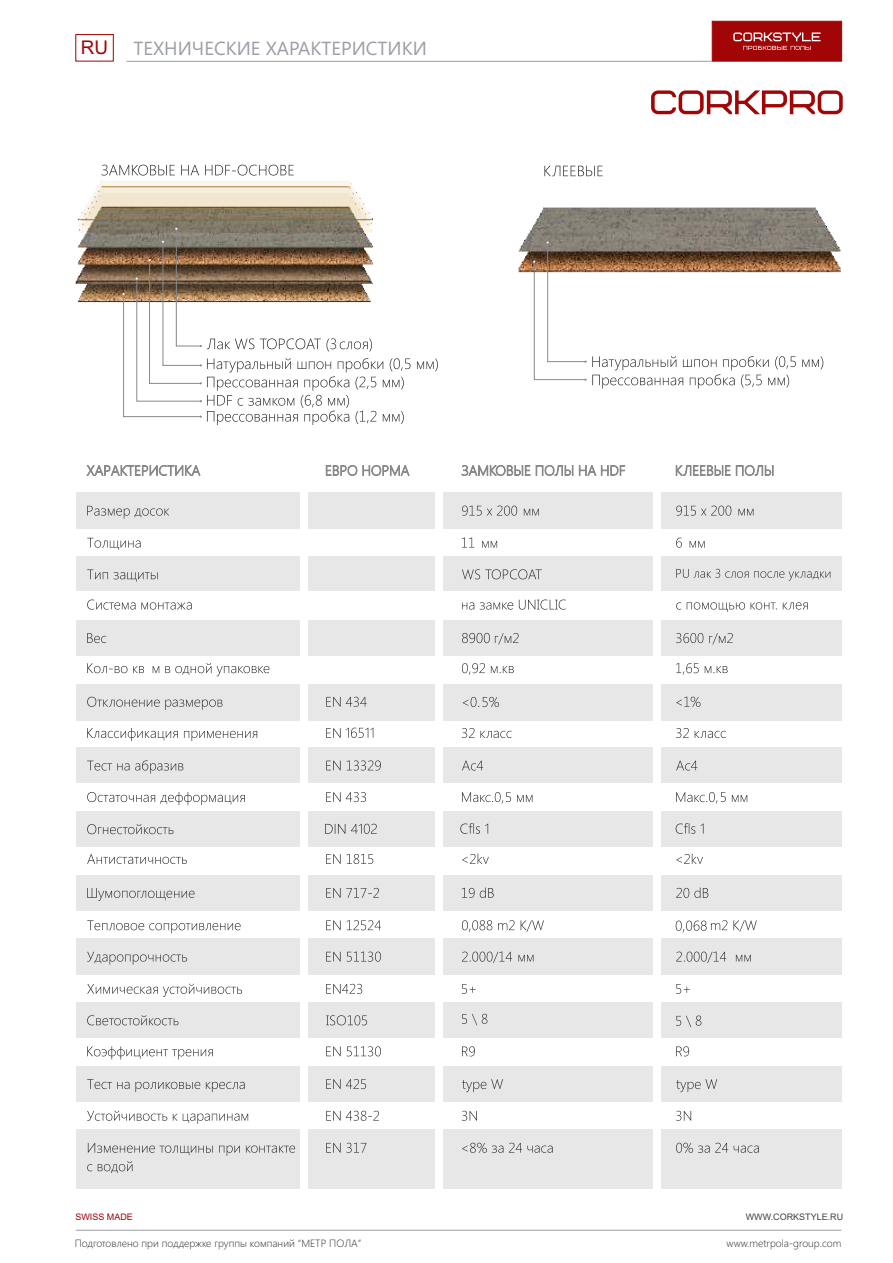
<style>
.page{position:relative;width:893px;height:1263px;background:#fff}
.page>*{position:absolute;margin:0;border:0;box-sizing:border-box;transform-origin:0 0}
.t1{font:18.9px "Segoe UI";color:#9a9ea5}
.t2{font:18.9px "Arial";color:#a10505}
.t3{font:300 10.5px "Segoe UI";color:#2b2a29}
.t4{font:9px "Arial";color:#434242}
.t5{font:9px "Arial";color:#a10505}
</style>
<div class="page">
<img style="left:75px;top:181px;width:298px;height:122px">
<img style="left:518px;top:207px;width:323px;height:66px">
<svg style="left:101px;top:165px;width:193px;height:11px"></svg>
<svg style="left:544px;top:166px;width:59px;height:10px"></svg>
<svg style="left:87px;top:465px;width:113px;height:11px"></svg>
<svg style="left:326px;top:465px;width:84px;height:11px"></svg>
<svg style="left:462px;top:465px;width:163px;height:11px"></svg>
<svg style="left:676px;top:465px;width:97px;height:11px"></svg>
<div style="left:76px;top:493px;width:224px;height:36px;background:#e8e7e7"></div>
<svg style="left:87px;top:506px;width:82px;height:13px"></svg>
<div style="left:308px;top:493px;width:127px;height:36px;background:#e8e7e7"></div>
<div style="left:443px;top:493px;width:210px;height:36px;background:#e8e7e7"></div>
<svg style="left:462px;top:505px;width:55px;height:11px"></svg>
<div style="left:661px;top:493px;width:181px;height:36px;background:#e8e7e7"></div>
<svg style="left:676px;top:505px;width:55px;height:11px"></svg>
<svg style="left:87px;top:538px;width:54px;height:12px"></svg>
<svg style="left:462px;top:537px;width:11px;height:10px"></svg>
<svg style="left:676px;top:538px;width:6px;height:10px"></svg>
<div style="left:76px;top:556px;width:224px;height:35px;background:#e8e7e7"></div>
<svg style="left:87px;top:569px;width:71px;height:13px"></svg>
<div style="left:308px;top:556px;width:127px;height:35px;background:#e8e7e7"></div>
<div style="left:443px;top:556px;width:210px;height:35px;background:#e8e7e7"></div>
<svg style="left:462px;top:569px;width:80px;height:10px"></svg>
<div style="left:661px;top:556px;width:181px;height:35px;background:#e8e7e7"></div>
<svg style="left:676px;top:569px;width:154px;height:12px"></svg>
<svg style="left:87px;top:599px;width:105px;height:11px"></svg>
<svg style="left:462px;top:599px;width:104px;height:11px"></svg>
<svg style="left:676px;top:602px;width:132px;height:10px"></svg>
<div style="left:76px;top:620px;width:224px;height:36px;background:#e8e7e7"></div>
<svg style="left:87px;top:633px;width:19px;height:10px"></svg>
<div style="left:308px;top:620px;width:127px;height:36px;background:#e8e7e7"></div>
<div style="left:443px;top:620px;width:210px;height:36px;background:#e8e7e7"></div>
<div style="left:661px;top:620px;width:181px;height:36px;background:#e8e7e7"></div>
<svg style="left:676px;top:633px;width:57px;height:11px"></svg>
<svg style="left:87px;top:663px;width:182px;height:13px"></svg>
<svg style="left:462px;top:663px;width:52px;height:12px"></svg>
<svg style="left:676px;top:663px;width:52px;height:12px"></svg>
<div style="left:76px;top:684px;width:224px;height:36px;background:#e8e7e7"></div>
<svg style="left:87px;top:697px;width:135px;height:13px"></svg>
<div style="left:308px;top:684px;width:127px;height:36px;background:#e8e7e7"></div>
<svg style="left:326px;top:697px;width:41px;height:10px"></svg>
<div style="left:443px;top:684px;width:210px;height:36px;background:#e8e7e7"></div>
<div style="left:661px;top:684px;width:181px;height:36px;background:#e8e7e7"></div>
<svg style="left:676px;top:696px;width:24px;height:11px"></svg>
<svg style="left:87px;top:728px;width:170px;height:13px"></svg>
<svg style="left:462px;top:728px;width:49px;height:10px"></svg>
<svg style="left:676px;top:728px;width:50px;height:10px"></svg>
<div style="left:76px;top:747px;width:224px;height:36px;background:#e8e7e7"></div>
<svg style="left:87px;top:760px;width:96px;height:13px"></svg>
<div style="left:308px;top:747px;width:127px;height:36px;background:#e8e7e7"></div>
<svg style="left:326px;top:760px;width:55px;height:10px"></svg>
<div style="left:443px;top:747px;width:210px;height:36px;background:#e8e7e7"></div>
<svg style="left:462px;top:761px;width:21px;height:9px"></svg>
<div style="left:661px;top:747px;width:181px;height:36px;background:#e8e7e7"></div>
<svg style="left:676px;top:761px;width:21px;height:9px"></svg>
<svg style="left:87px;top:792px;width:158px;height:13px"></svg>
<svg style="left:326px;top:792px;width:40px;height:10px"></svg>
<svg style="left:462px;top:792px;width:70px;height:12px"></svg>
<svg style="left:676px;top:792px;width:71px;height:12px"></svg>
<div style="left:76px;top:811px;width:224px;height:35px;background:#e8e7e7"></div>
<svg style="left:87px;top:824px;width:86px;height:10px"></svg>
<div style="left:308px;top:811px;width:127px;height:35px;background:#e8e7e7"></div>
<div style="left:443px;top:811px;width:210px;height:35px;background:#e8e7e7"></div>
<div style="left:661px;top:811px;width:181px;height:35px;background:#e8e7e7"></div>
<svg style="left:87px;top:854px;width:100px;height:10px"></svg>
<svg style="left:326px;top:854px;width:47px;height:10px"></svg>
<svg style="left:462px;top:853px;width:27px;height:11px"></svg>
<svg style="left:676px;top:853px;width:27px;height:11px"></svg>
<div style="left:76px;top:875px;width:224px;height:36px;background:#e8e7e7"></div>
<svg style="left:87px;top:888px;width:108px;height:13px"></svg>
<div style="left:308px;top:875px;width:127px;height:36px;background:#e8e7e7"></div>
<svg style="left:326px;top:888px;width:53px;height:10px"></svg>
<div style="left:443px;top:875px;width:210px;height:36px;background:#e8e7e7"></div>
<svg style="left:462px;top:887px;width:32px;height:11px"></svg>
<div style="left:661px;top:875px;width:181px;height:36px;background:#e8e7e7"></div>
<svg style="left:676px;top:887px;width:32px;height:11px"></svg>
<svg style="left:87px;top:920px;width:154px;height:13px"></svg>
<svg style="left:326px;top:920px;width:55px;height:10px"></svg>
<svg style="left:462px;top:920px;width:82px;height:12px"></svg>
<div style="left:76px;top:938px;width:224px;height:37px;background:#e8e7e7"></div>
<svg style="left:87px;top:952px;width:100px;height:13px"></svg>
<div style="left:308px;top:938px;width:127px;height:37px;background:#e8e7e7"></div>
<svg style="left:326px;top:951px;width:55px;height:11px"></svg>
<div style="left:443px;top:938px;width:210px;height:37px;background:#e8e7e7"></div>
<svg style="left:462px;top:951px;width:50px;height:12px"></svg>
<div style="left:661px;top:938px;width:181px;height:37px;background:#e8e7e7"></div>
<svg style="left:676px;top:951px;width:50px;height:12px"></svg>
<svg style="left:87px;top:984px;width:155px;height:13px"></svg>
<svg style="left:326px;top:984px;width:36px;height:10px"></svg>
<svg style="left:462px;top:984px;width:14px;height:10px"></svg>
<svg style="left:676px;top:984px;width:14px;height:10px"></svg>
<div style="left:76px;top:1002px;width:224px;height:35px;background:#e8e7e7"></div>
<svg style="left:87px;top:1015px;width:91px;height:10px"></svg>
<div style="left:308px;top:1002px;width:127px;height:35px;background:#e8e7e7"></div>
<svg style="left:326px;top:1015px;width:41px;height:10px"></svg>
<div style="left:443px;top:1002px;width:210px;height:35px;background:#e8e7e7"></div>
<div style="left:661px;top:1002px;width:181px;height:35px;background:#e8e7e7"></div>
<svg style="left:87px;top:1046px;width:126px;height:13px"></svg>
<svg style="left:326px;top:1046px;width:55px;height:10px"></svg>
<svg style="left:462px;top:1046px;width:13px;height:10px"></svg>
<svg style="left:676px;top:1046px;width:13px;height:10px"></svg>
<div style="left:76px;top:1066px;width:224px;height:36px;background:#e8e7e7"></div>
<svg style="left:87px;top:1079px;width:158px;height:13px"></svg>
<div style="left:308px;top:1066px;width:127px;height:36px;background:#e8e7e7"></div>
<svg style="left:326px;top:1079px;width:40px;height:10px"></svg>
<div style="left:443px;top:1066px;width:210px;height:36px;background:#e8e7e7"></div>
<svg style="left:462px;top:1079px;width:41px;height:13px"></svg>
<div style="left:661px;top:1066px;width:181px;height:36px;background:#e8e7e7"></div>
<svg style="left:676px;top:1079px;width:41px;height:13px"></svg>
<svg style="left:87px;top:1111px;width:161px;height:13px"></svg>
<svg style="left:326px;top:1111px;width:53px;height:10px"></svg>
<svg style="left:462px;top:1111px;width:15px;height:10px"></svg>
<svg style="left:676px;top:1111px;width:15px;height:10px"></svg>
<div style="left:76px;top:1130px;width:224px;height:59px;background:#e8e7e7"></div>
<svg style="left:87px;top:1143px;width:208px;height:30px"></svg>
<div style="left:308px;top:1130px;width:127px;height:59px;background:#e8e7e7"></div>
<svg style="left:326px;top:1142px;width:40px;height:11px"></svg>
<div style="left:443px;top:1130px;width:210px;height:59px;background:#e8e7e7"></div>
<svg style="left:462px;top:1143px;width:91px;height:10px"></svg>
<div style="left:661px;top:1130px;width:181px;height:59px;background:#e8e7e7"></div>
<svg style="left:676px;top:1143px;width:83px;height:10px"></svg>
<svg style="left:462px;top:1014px;width:25px;height:11px"></svg>
<svg style="left:676px;top:1015px;width:25px;height:12px"></svg>
<svg style="left:462px;top:633px;width:57px;height:11px"></svg>
<svg style="left:326px;top:728px;width:47px;height:10px"></svg>
<svg style="left:325px;top:824px;width:52px;height:10px"></svg>
<svg style="left:460px;top:823px;width:28px;height:11px"></svg>
<svg style="left:676px;top:823px;width:27px;height:11px"></svg>
<svg style="left:676px;top:920px;width:81px;height:12px"></svg>
<svg style="left:651px;top:90px;width:192px;height:24px"></svg>
<svg style="left:533px;top:241px;width:290px;height:148px"></svg>
<svg style="left:123px;top:228px;width:315px;height:197px"></svg>
<svg style="left:524px;top:509px;width:15px;height:6px"></svg>
<svg style="left:738px;top:509px;width:15px;height:6px"></svg>
<svg style="left:690px;top:541px;width:15px;height:7px"></svg>
<svg style="left:482px;top:541px;width:15px;height:7px"></svg>
<svg style="left:736px;top:955px;width:15px;height:6px"></svg>
<svg style="left:518px;top:955px;width:15px;height:6px"></svg>
<svg style="left:711px;top:20px;width:131px;height:42px;background:#aa1e1e"></svg>
<div style="left:75px;top:34px;width:39px;height:27px;border:1px solid #a10505"></div>
<hr style="left:126px;top:61px;width:586px;height:1px;background:#9a9ea5">
<hr style="left:76px;top:1230px;width:765px;height:1px;background:#9a9ea5">
<svg style="left:463px;top:697px;width:36px;height:10px"></svg>
<h1 class="t2" style="left:81px;top:41px;width:29px">RU</h1>
<h1 class="t1" style="left:133px;top:41px;width:295px">ТЕХНИЧЕСКИЕ ХАРАКТЕРИСТИКИ</h1>
<p class="t5" style="left:75px;top:1213px;width:59px">SWISS MADE</p>
<p class="t4" style="left:746px;top:1213px;width:99px">WWW.CORKSTYLE.RU</p>
<p class="t3" style="left:75px;top:1240px;width:288px">Подготовлено при поддержке группы компаний “МЕТР ПОЛА”</p>
<p class="t3" style="left:727px;top:1240px;width:116px">www.metrpola-group.com</p>
</div>
